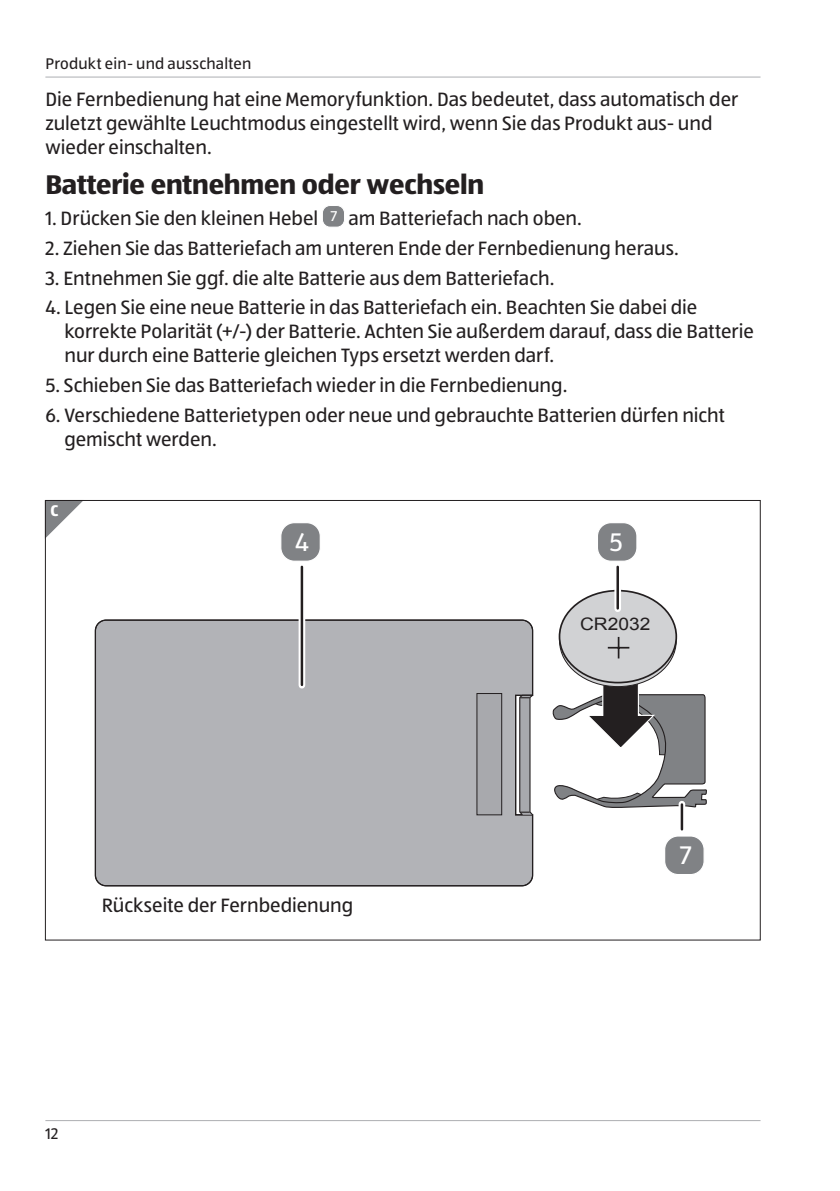
<style>
.page{position:relative;width:840px;height:1191px;background:#fff}
.page>*{position:absolute;margin:0;border:0;box-sizing:border-box;transform-origin:0 0}
.t1{font:700 28px "ALDISUEDOT";letter-spacing:-.005em;color:#231f20}
.t2{font:26.4px "ALDISUEDOT";color:#fff}
.t3{font:20px/24px "ALDISUEDOT";color:#231f20}
.t4{font:17.2px "Arial";color:#231f20;scale:1.11 1}
.t5{font:16px "ALDISUEDOT";letter-spacing:.01em;color:#231f20}
.t6{font:700 16px "ALDISUEDOT";color:#fff}
</style>
<div class="page">
<svg style="left:47px;top:502px;width:35px;height:35px"></svg>
<div style="left:50px;top:503px;width:11px;height:12px;background:#808285"></div>
<hr style="left:45px;top:77px;width:715px;height:1px;background:#adaeb2">
<hr style="left:45px;top:1120px;width:715px;height:1px;background:#adaeb2">
<div style="left:322px;top:205px;width:22px;height:22px;background:#808285;border-radius:8px"></div>
<div style="left:322px;top:205px;width:22px;height:22px;border:1px solid #fff;border-radius:8px"></div>
<div style="left:94px;top:619px;width:439px;height:268px;background:#b2b3b7"></div>
<svg style="left:518px;top:694px;width:16px;height:122px"></svg>
<div style="left:476px;top:693px;width:25px;height:121px;background:#a8a9ad"></div>
<svg style="left:552px;top:589px;width:155px;height:219px"></svg>
<svg style="left:678px;top:804px;width:6px;height:25px"></svg>
<hr style="left:680px;top:804px;width:2px;height:25px;background:#231f20">
<svg style="left:614px;top:566px;width:6px;height:43px"></svg>
<hr style="left:616px;top:567px;width:2px;height:41px;background:#231f20">
<svg style="left:298px;top:566px;width:7px;height:119px"></svg>
<hr style="left:300px;top:567px;width:3px;height:118px;background:#231f20">
<div style="left:664px;top:836px;width:39px;height:38px;background:#808285;border-radius:14px"></div>
<div style="left:663px;top:835px;width:41px;height:40px;border:1px solid #fff;border-radius:14px"></div>
<div style="left:597px;top:522px;width:39px;height:39px;background:#808285;border-radius:14px"></div>
<div style="left:596px;top:522px;width:41px;height:40px;border:1px solid #fff;border-radius:14px"></div>
<div style="left:280px;top:522px;width:40px;height:39px;background:#808285;border-radius:14px"></div>
<div style="left:280px;top:522px;width:41px;height:40px;border:1px solid #fff;border-radius:14px"></div>
<p class="t5" style="left:45px;top:53px;width:207px">Produkt ein- und ausschalten</p>
<p class="t3" style="left:45px;top:87px;width:693px">Die Fernbedienung hat eine Memoryfunktion. Das bedeutet, dass automatisch der zuletzt gewählte Leuchtmodus eingestellt wird, wenn Sie das Produkt aus- und wieder einschalten.</p>
<h1 class="t1" style="left:45px;top:165px;width:440px">Batterie entnehmen oder wechseln</h1>
<p class="t3" style="left:45px;top:206px;width:538px">1. Drücken Sie den kleinen Hebel <sup>7</sup> am Batteriefach nach oben.</p>
<p class="t3" style="left:45px;top:236px;width:634px">2. Ziehen Sie das Batteriefach am unteren Ende der Fernbedienung heraus.</p>
<p class="t3" style="left:45px;top:265px;width:510px">3. Entnehmen Sie ggf. die alte Batterie aus dem Batteriefach.</p>
<p class="t3" style="left:64px;top:295px;width:690px;text-indent:-19px">4. Legen Sie eine neue Batterie in das Batteriefach ein. Beachten Sie dabei die korrekte Polarität (+/-) der Batterie. Achten Sie außerdem darauf, dass die Batterie nur durch eine Batterie gleichen Typs ersetzt werden darf.</p>
<p class="t3" style="left:45px;top:373px;width:523px">5. Schieben Sie das Batteriefach wieder in die Fernbedienung.</p>
<p class="t3" style="left:64px;top:402px;width:661px;text-indent:-19px">6. Verschiedene Batterietypen oder neue und gebrauchte Batterien dürfen nicht gemischt werden.</p>
<p class="t6" style="left:50px;top:499px;width:10px">C</p>
<h2 class="t2" style="left:295px;top:525px;width:15px">4</h2>
<h2 class="t2" style="left:609px;top:525px;width:15px">5</h2>
<p class="t4" style="left:579px;top:612px;width:65px">CR2032</p>
<p class="t3" style="left:102px;top:892px;width:253px">Rückseite der Fernbedienung</p>
<p class="t5" style="left:45px;top:1123px;width:15px">12</p>
<h2 class="t2" style="left:679px;top:838px;width:13px">7</h2>
</div>
